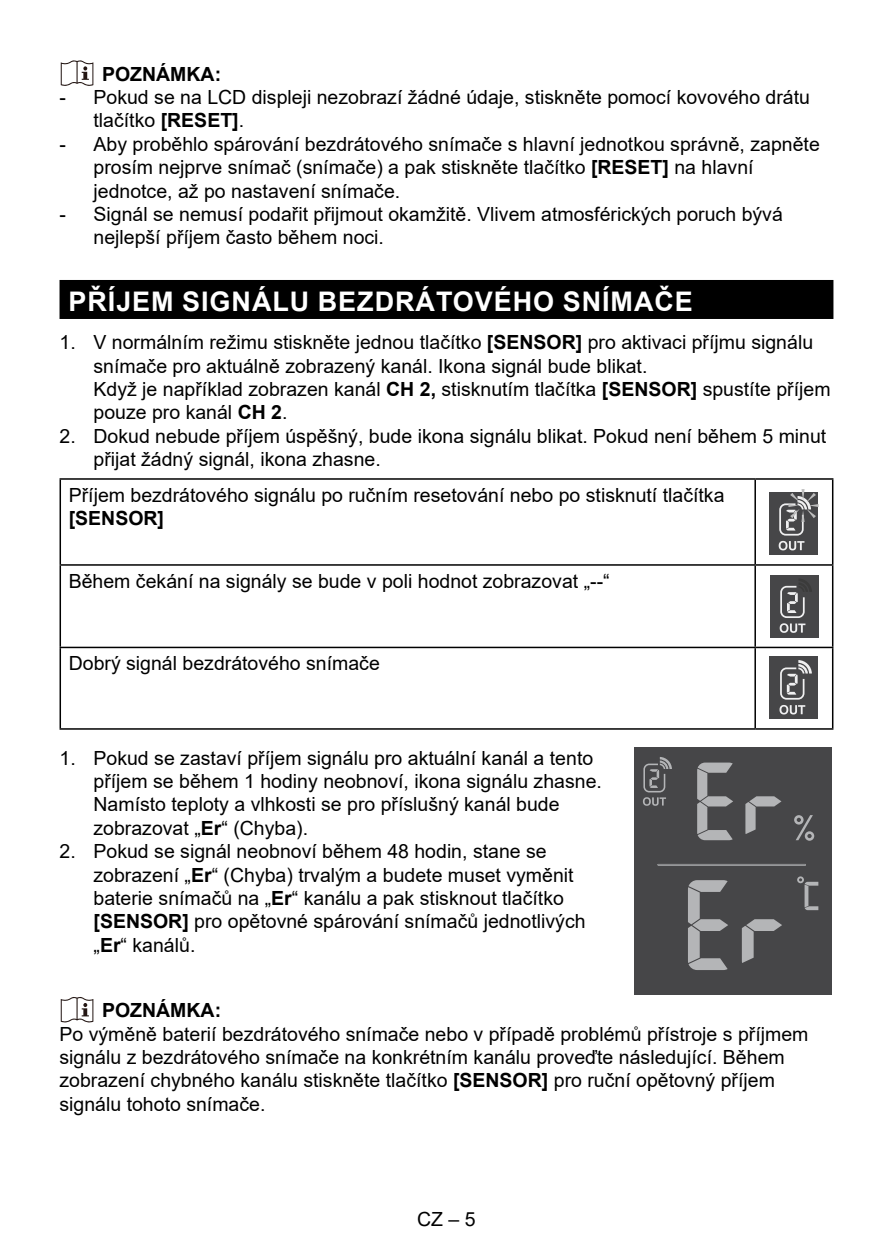
<style>
.page{position:relative;width:893px;height:1259px;background:#fff}
.page>*{position:absolute;margin:0;border:0;box-sizing:border-box;transform-origin:0 0}
.t1{font:700 27px "Arial";letter-spacing:.035em;color:#fff}
.t2{font:19.5px/23.4px "Arial";color:#000}
.t3{font:700 19.5px "Arial";color:#000}
.s1{font-weight:700}
</style>
<div class="page">
<div style="left:60px;top:280px;width:773px;height:39px;background:#000"></div>
<svg style="left:60px;top:62px;width:34px;height:24px"></svg>
<svg style="left:61px;top:60px;width:32px;height:26px"></svg>
<hr style="left:60px;top:478px;width:695px;height:2px;background:#000">
<hr style="left:755px;top:478px;width:78px;height:2px;background:#000">
<hr style="left:60px;top:564px;width:695px;height:2px;background:#000">
<hr style="left:755px;top:564px;width:78px;height:2px;background:#000">
<hr style="left:60px;top:646px;width:695px;height:2px;background:#000">
<hr style="left:755px;top:646px;width:78px;height:2px;background:#000">
<hr style="left:60px;top:728px;width:695px;height:1px;background:#000">
<hr style="left:755px;top:728px;width:78px;height:1px;background:#000">
<hr style="left:60px;top:480px;width:1px;height:84px;background:#000">
<hr style="left:60px;top:566px;width:1px;height:80px;background:#000">
<hr style="left:60px;top:648px;width:1px;height:80px;background:#000">
<hr style="left:754px;top:480px;width:2px;height:84px;background:#000">
<hr style="left:832px;top:480px;width:1px;height:84px;background:#000">
<hr style="left:754px;top:566px;width:2px;height:80px;background:#000">
<hr style="left:832px;top:566px;width:1px;height:80px;background:#000">
<hr style="left:754px;top:648px;width:2px;height:80px;background:#000">
<hr style="left:832px;top:648px;width:1px;height:80px;background:#000">
<div style="left:769px;top:493px;width:49px;height:62px;background:#464648"></div>
<svg style="left:779px;top:541px;width:25px;height:9px"></svg>
<svg style="left:779px;top:489px;width:40px;height:46px"></svg>
<div style="left:768px;top:573px;width:52px;height:66px;background:linear-gradient(to right,#464648,#464648)"></div>
<div style="left:770px;top:575px;width:49px;height:62px;background:#464648"></div>
<svg style="left:780px;top:579px;width:32px;height:54px"></svg>
<div style="left:769px;top:657px;width:49px;height:62px;background:#464648"></div>
<svg style="left:780px;top:660px;width:32px;height:39px"></svg>
<svg style="left:779px;top:705px;width:26px;height:9px"></svg>
<svg style="left:60px;top:999px;width:34px;height:24px"></svg>
<svg style="left:61px;top:997px;width:32px;height:25px"></svg>
<div style="left:634px;top:747px;width:197px;height:247px;background:#464648"></div>
<hr style="left:657px;top:864px;width:149px;height:1px;background:#88898b">
<svg style="left:794px;top:815px;width:20px;height:25px"></svg>
<svg style="left:697px;top:762px;width:36px;height:78px"></svg>
<svg style="left:745px;top:796px;width:36px;height:38px"></svg>
<svg style="left:643px;top:757px;width:29px;height:49px"></svg>
<svg style="left:688px;top:880px;width:40px;height:90px"></svg>
<svg style="left:742px;top:919px;width:40px;height:44px"></svg>
<svg style="left:797px;top:876px;width:7px;height:7px"></svg>
<svg style="left:799px;top:878px;width:19px;height:32px"></svg>
<p class="t3" style="left:102px;top:60px;width:121px">POZNÁMKA:</p>
<p class="t2" style="left:94px;top:85px;width:718px;text-indent:-34px">- Pokud se na LCD displeji nezobrazí žádné údaje, stiskněte pomocí kovového drátu tlačítko <span class="s1">[RESET]</span>.</p>
<p class="t2" style="left:94px;top:132px;width:728px;text-indent:-34px">- Aby proběhlo spárování bezdrátového snímače s hlavní jednotkou správně, zapněte prosím nejprve snímač (snímače) a pak stiskněte tlačítko <span class="s1">[RESET]</span> na hlavní jednotce, až po nastavení snímače.</p>
<p class="t2" style="left:94px;top:202px;width:691px;text-indent:-34px">- Signál se nemusí podařit přijmout okamžitě. Vlivem atmosférických poruch bývá nejlepší příjem často během noci.</p>
<h1 class="t1" style="left:69px;top:282px;width:626px">PŘÍJEM SIGNÁLU BEZDRÁTOVÉHO SNÍMAČE</h1>
<p class="t2" style="left:94px;top:330px;width:738px;text-indent:-34px">1. V normálním režimu stiskněte jednou tlačítko <span class="s1">[SENSOR]</span> pro aktivaci příjmu signálu snímače pro aktuálně zobrazený kanál. Ikona signál bude blikat.<br>Když je například zobrazen kanál <span class="s1">CH 2,</span> stisknutím tlačítka <span class="s1">[SENSOR]</span> spustíte příjem pouze pro kanál <span class="s1">CH 2</span>.</p>
<p class="t2" style="left:94px;top:424px;width:734px;text-indent:-34px">2. Dokud nebude příjem úspěšný, bude ikona signálu blikat. Pokud není během 5 minut přijat žádný signál, ikona zhasne.</p>
<p class="t2" style="left:69px;top:483px;width:657px">Příjem bezdrátového signálu po ručním resetování nebo po stisknutí tlačítka</p>
<p class="t3" style="left:69px;top:504px;width:97px">[SENSOR]</p>
<p class="t2" style="left:69px;top:569px;width:542px">Během čekání na signály se bude v poli hodnot zobrazovat „--“</p>
<p class="t2" style="left:69px;top:651px;width:313px">Dobrý signál bezdrátového snímače</p>
<p class="t2" style="left:94px;top:746px;width:510px;text-indent:-34px">1. Pokud se zastaví příjem signálu pro aktuální kanál a tento příjem se během 1 hodiny neobnoví, ikona signálu zhasne.<br>Namísto teploty a vlhkosti se pro příslušný kanál bude zobrazovat „<span class="s1">Er</span>“ (Chyba).</p>
<p class="t2" style="left:94px;top:839px;width:494px;text-indent:-34px">2. Pokud se signál neobnoví během 48 hodin, stane se zobrazení „<span class="s1">Er</span>“ (Chyba) trvalým a budete muset vyměnit baterie snímačů na „<span class="s1">Er</span>“ kanálu a pak stisknout tlačítko <span class="s1">[SENSOR]</span> pro opětovné spárování snímačů jednotlivých „<span class="s1">Er</span>“ kanálů.</p>
<p class="t3" style="left:102px;top:996px;width:121px">POZNÁMKA:</p>
<p class="t2" style="left:60px;top:1022px;width:750px">Po výměně baterií bezdrátového snímače nebo v případě problémů přístroje s příjmem signálu z bezdrátového snímače na konkrétním kanálu proveďte následující. Během zobrazení chybného kanálu stiskněte tlačítko <span class="s1">[SENSOR]</span> pro ruční opětovný příjem signálu tohoto snímače.</p>
<p class="t2" style="left:417px;top:1207px;width:60px">CZ – 5</p>
</div>
